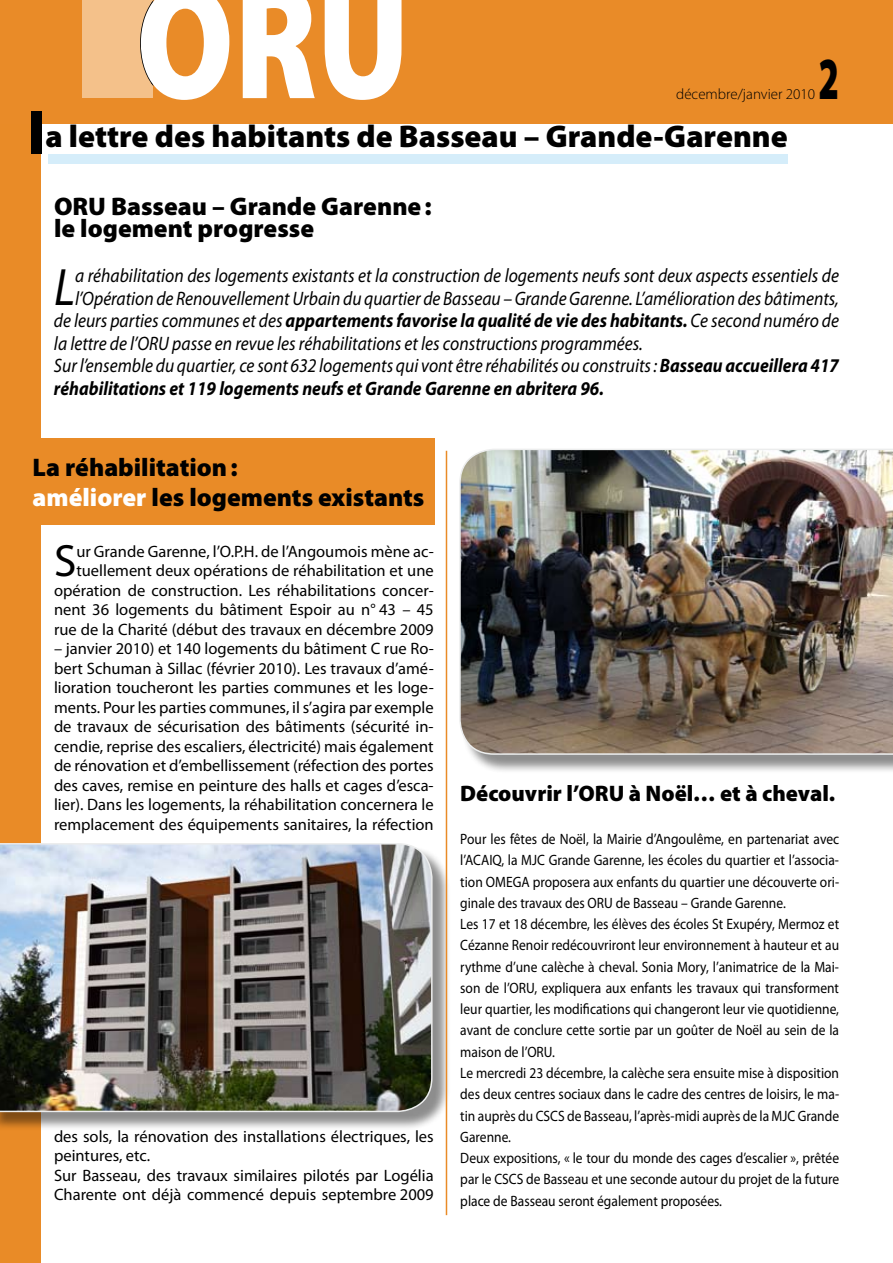
<style>
.page{position:relative;width:893px;height:1263px;background:#fff}
.page>*{position:absolute;margin:0;border:0;box-sizing:border-box;transform-origin:0 0}
.t1{font:900 165px "Myriad Pro";color:#fff;scale:.81 1}
.t2{font:900 60px "Myriad Pro";color:#000;scale:.6 1}
.t3{font:italic 52.95px "Myriad Pro";color:#000;scale:.9 1}
.t4{font:45.45px "Myriad Pro";color:#000}
.t5{font:900 31.5px "Myriad Pro";color:#000}
.t6{font:900 25.5px/30px "Myriad Pro";color:#000}
.t7{font:900 22.5px "Myriad Pro";color:#000}
.t8{font:italic 19.5px "Myriad Pro";color:#000;scale:.9 1}
.t9{font:italic 700 19.5px "Myriad Pro";color:#000;scale:.9 1}
.t10{font:16.5px/19.5px "Myriad Pro";color:#000;text-align:right}
.t11{font:15px/21.3px "Myriad Pro";color:#000;scale:.9 1}
.t12{font:300 15px "Myriad Pro";color:#000}
.s1{font-size:60.45px}
.s2{font-weight:400}
.s3{font-weight:700}
.s4{color:#fff}
</style>
<div class="page">
<div style="left:0;top:0;width:40px;height:1263px;background:#e98b27"></div>
<div style="left:0;top:0;width:893px;height:124px;background:#e98b28"></div>
<div style="left:82px;top:0;width:71px;height:98px;background:#f4c18a"></div>
<svg style="left:140px;top:0;width:14px;height:86px"></svg>
<div style="left:33px;top:438px;width:402px;height:86px;background:#e98b27"></div>
<div style="left:461px;top:451px;width:432px;height:329px;background:#000;opacity:.45"></div>
<img style="left:459px;top:449px;width:434px;height:306px">
<div style="left:0;top:845px;width:457px;height:292px;background:#000;opacity:.45"></div>
<img style="left:0;top:843px;width:433px;height:269px">
<div style="left:48px;top:154px;width:740px;height:10px;background:#d5edfa"></div>
<hr style="left:446px;top:451px;width:1px;height:764px;background:#e98b27">
<h1 class="t1" style="left:136px;top:-68px;width:339px">ORU</h1>
<h2 class="t2" style="left:818px;top:45px;width:36px">2</h2>
<p class="t12" style="left:676px;top:86px;width:140px">décembre/janvier 2010</p>
<h3 class="t5" style="left:28px;top:118px;width:761px"><span class="s1">l</span>a lettre des habitants de Basseau – Grande-Garenne</h3>
<h3 class="t6" style="left:54px;top:195px;width:379px;line-height:22.5px">ORU Basseau – Grande Garenne: le logement progresse</h3>
<h3 class="t3" style="left:54px;top:254px;width:25px">L</h3>
<h3 class="t8" style="left:75px;top:264px;width:850px">a réhabilitation des logements existants et la construction de logements neufs sont deux aspects essentiels de</h3>
<h3 class="t8" style="left:75px;top:286px;width:850px">l’Opération de Renouvellement Urbain du quartier de Basseau – Grande Garenne. L’amélioration des bâtiments,</h3>
<h3 class="t9" style="left:54px;top:308px;width:874px"><span class="s2">de leurs parties communes et des</span> appartements favorise la qualité de vie des habitants. <span class="s2">Ce second numéro de</span></h3>
<h3 class="t8" style="left:54px;top:331px;width:656px">la lettre de l’ORU passe en revue les réhabilitations et les constructions programmées.</h3>
<h3 class="t8" style="left:54px;top:354px;width:874px">Sur l’ensemble du quartier, ce sont 632 logements qui vont être réhabilités ou construits: <span class="s3">Basseau accueillera 417</span></h3>
<h3 class="t9" style="left:54px;top:375px;width:613px">réhabilitations et 119 logements neufs et Grande Garenne en abritera 96.</h3>
<h3 class="t6" style="left:33px;top:452px;width:393px">La réhabilitation:<br><span class="s4">améliorer</span> les logements existants</h3>
<p class="t10" style="left:54px;top:541px;width:381px">ur Grande Garenne, l’O.P.H. de l’Angoumois mène ac&shy;tuellement deux opérations de réhabilitation et une opération de construction. Les réhabilitations concer&shy;nent 36 logements du bâtiment Espoir au n° 43 – 45 rue de la Charité (début des travaux en décembre 2009</p>
<p class="t10" style="left:54px;top:639px;width:381px;text-align:justify">– janvier 2010) et 140 logements du bâtiment C rue Ro&shy;bert Schuman à Sillac (février 2010). Les travaux d’amé&shy;lioration toucheront les parties communes et les loge&shy;ments. Pour les parties communes, il s’agira par exemple de travaux de sécurisation des bâtiments (sécurité in&shy;cendie, reprise des escaliers, électricité) mais également de rénovation et d’embellissement (réfection des portes des caves, remise en peinture des halls et cages d’esca&shy;lier). Dans les logements, la réhabilitation concernera le remplacement des équipements sanitaires, la réfection</p>
<h3 class="t4" style="left:54px;top:533px;width:24px">S</h3>
<p class="t10" style="left:54px;top:1126px;width:381px;text-align:left">des sols, la rénovation des installations électriques, les peintures, etc.<br>Sur Basseau, des travaux similaires pilotés par Logélia Charente ont déjà commencé depuis septembre 2009</p>
<h3 class="t7" style="left:460px;top:781px;width:376px">Découvrir l’ORU à Noël… et à cheval.</h3>
<p class="t11" style="left:460px;top:828px;width:422px">Pour les fêtes de Noël, la Mairie d’Angoulême, en partenariat avec l’ACAIQ, la MJC Grande Garenne, les écoles du quartier et l’associa&shy;tion OMEGA proposera aux enfants du quartier une découverte ori&shy;ginale des travaux des ORU de Basseau – Grande Garenne.<br>Les 17 et 18 décembre, les élèves des écoles St Exupéry, Mermoz et Cézanne Renoir redécouvriront leur environnement à hauteur et au rythme d’une calèche à cheval. Sonia Mory, l’animatrice de la Mai&shy;son de l’ORU, expliquera aux enfants les travaux qui transforment leur quartier, les modifications qui changeront leur vie quotidienne, avant de conclure cette sortie par un goûter de Noël au sein de la maison de l’ORU.<br>Le mercredi 23 décembre, la calèche sera ensuite mise à disposition des deux centres sociaux dans le cadre des centres de loisirs, le ma&shy;tin auprès du CSCS de Basseau, l’après-midi auprès de la MJC Grande Garenne.<br>Deux expositions, « le tour du monde des cages d’escalier », prêtée par le CSCS de Basseau et une seconde autour du projet de la future place de Basseau seront également proposées.</p>
</div>
